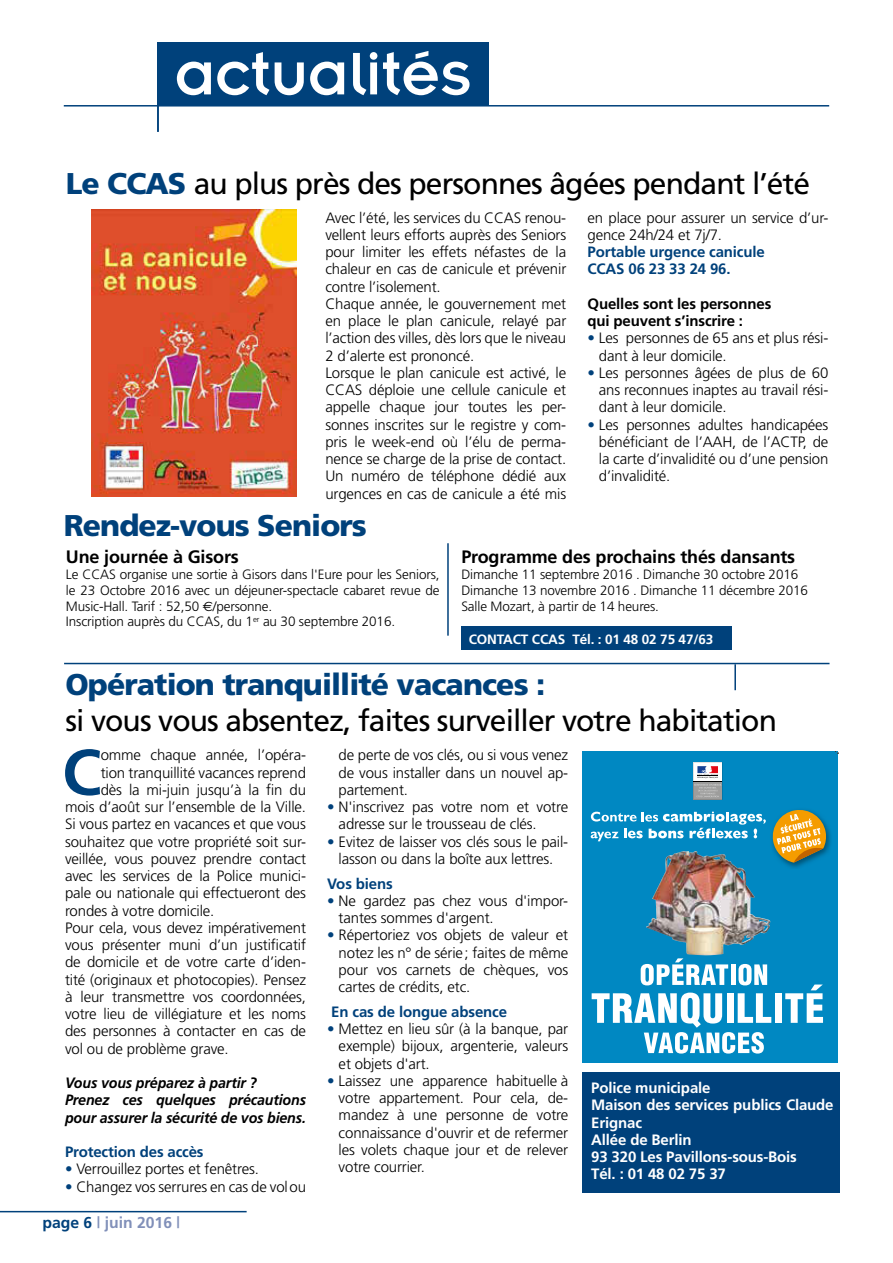
<style>
.page{position:relative;width:893px;height:1263px;background:#fff}
.page>*{position:absolute;margin:0;border:0;box-sizing:border-box;transform-origin:0 0}
.t1{font:66px "Insignia";color:#fff}
.t2{font:700 64.5px "Frutiger";color:#00417b}
.t3{font:30px "Frutiger";letter-spacing:-.03em;color:#000}
.t4{font:900 30px "Frutiger";letter-spacing:-.03em;color:#00417b}
.t5{font:700 18px "Frutiger";letter-spacing:-.01em;color:#000}
.t6{font:700 15.75px "Frutiger";color:#8190b9}
.t7{font:300 15px/17.2px "Frutiger";letter-spacing:-.01em;color:#000;text-align:justify}
.t8{font:700 15px/17.2px "Frutiger";letter-spacing:-.01em;color:#fff}
.t9{font:700 15px/17.2px "Frutiger";letter-spacing:-.01em;color:#00417b}
.t10{font:italic 700 15px/17.2px "Frutiger";letter-spacing:-.01em;color:#000;scale:.95 1}
.t11{font:700 15px/17.2px "Frutiger";letter-spacing:-.01em;color:#000}
.t12{font:300 13.5px/15.8px "Frutiger";letter-spacing:-.01em;color:#000}
.t13{font:700 13.5px "Frutiger";letter-spacing:-.01em;color:#fff}
.s1{font-weight:900;color:#00417b}
.s2{color:#00417b}
.s3{font-family:"Euro Sans";font-weight:400}
</style>
<div class="page">
<div style="left:157px;top:43px;width:332px;height:63px;background:#00417b"></div>
<hr style="left:64px;top:105px;width:765px;height:2px;background:#00417b">
<hr style="left:157px;top:42px;width:2px;height:90px;background:#00417b">
<hr style="left:0;top:1211px;width:247px;height:1px;background:#00417b">
<hr style="left:64px;top:663px;width:765px;height:1px;background:#00417b">
<hr style="left:734px;top:664px;width:2px;height:26px;background:#00417b">
<img style="left:91px;top:209px;width:205px;height:288px">
<hr style="left:447px;top:543px;width:2px;height:93px;background:#00417b">
<div style="left:461px;top:626px;width:270px;height:24px;background:#00417b"></div>
<div style="left:582px;top:1072px;width:257px;height:121px;background:#00417b"></div>
<div style="left:582px;top:751px;width:256px;height:312px;background:#0088c2"></div>
<img style="left:646px;top:863px;width:124px;height:92px">
<svg style="left:641px;top:958px;width:87px;height:27px"></svg>
<hr style="left:731px;top:964px;width:4px;height:21px;background:#fff">
<svg style="left:738px;top:964px;width:29px;height:21px"></svg>
<div style="left:775px;top:993px;width:7px;height:30px;background:#fff"></div>
<svg style="left:785px;top:984px;width:38px;height:39px"></svg>
<svg style="left:592px;top:992px;width:179px;height:61px"></svg>
<svg style="left:693px;top:762px;width:29px;height:37px"></svg>
<img style="left:784px;top:825px;width:47px;height:43px">
<svg style="left:591px;top:809px;width:236px;height:54px"></svg>
<h1 class="t1" style="left:175px;top:40px;width:297px">actualités</h1>
<h3 class="t3" style="left:66px;top:166px;width:746px"><span class="s1">Le CCAS</span> au plus près des personnes âgées pendant l’été</h3>
<p class="t7" style="left:325px;top:209px;width:242px;text-align:left">Avec l’été, les services du CCAS renou&shy;vellent leurs efforts auprès des Seniors pour limiter les effets néfastes de la chaleur en cas de canicule et prévenir contre l’isolement.<br>Chaque année, le gouvernement met en place le plan canicule, relayé par l’action des villes, dès lors que le niveau 2 d’alerte est prononcé.<br>Lorsque le plan canicule est activé, le CCAS déploie une cellule canicule et appelle chaque jour toutes les per&shy;sonnes inscrites sur le registre y com&shy;pris le week-end où l’élu de perma&shy;nence se charge de la prise de contact.<br>Un numéro de téléphone dédié aux urgences en cas de canicule a été mis</p>
<p class="t7" style="left:588px;top:209px;width:242px">en place pour assurer un service d’ur&shy;gence 24h/24 et 7j/7.</p>
<p class="t9" style="left:588px;top:243px;width:179px">Portable urgence canicule<br>CCAS 06 23 33 24 96.</p>
<p class="t11" style="left:588px;top:295px;width:185px">Quelles sont les personnes qui peuvent s’inscrire :</p>
<p class="t7" style="left:599px;top:330px;width:231px;text-indent:-11px"><span class="s2">•</span> Les personnes de 65 ans et plus rési&shy;dant à leur domicile.</p>
<p class="t7" style="left:599px;top:364px;width:231px;text-indent:-11px"><span class="s2">•</span> Les personnes âgées de plus de 60 ans reconnues inaptes au travail rési&shy;dant à leur domicile.</p>
<p class="t7" style="left:599px;top:416px;width:231px;text-indent:-11px"><span class="s2">•</span> Les personnes adultes handicapées bénéficiant de l’AAH, de l’ACTP, de la carte d’invalidité ou d’une pension d’invalidité.</p>
<h3 class="t4" style="left:64px;top:508px;width:305px">Rendez-vous Seniors</h3>
<p class="t5" style="left:66px;top:546px;width:174px">Une journée à Gisors</p>
<p class="t12" style="left:66px;top:566px;width:375px">Le CCAS organise une sortie à Gisors dans l'Eure pour les Seniors, le 23 Octobre 2016 avec un déjeuner-spectacle cabaret revue de Music-Hall. Tarif : 52,50 <span class="s3">€</span>/personne.<br>Inscription auprès du CCAS, du 1<sup>er</sup> au 30 septembre 2016.</p>
<p class="t5" style="left:461px;top:546px;width:335px">Programme des prochains thés dansants</p>
<p class="t12" style="left:461px;top:566px;width:348px">Dimanche 11 septembre 2016 . Dimanche 30 octobre 2016<br>Dimanche 13 novembre 2016 . Dimanche 11 décembre 2016<br>Salle Mozart, à partir de 14 heures.</p>
<p class="t13" style="left:469px;top:631px;width:246px">CONTACT CCAS Tél. : 01 48 02 75 47/63</p>
<h3 class="t4" style="left:65px;top:666px;width:481px">Opération tranquillité vacances :</h3>
<h3 class="t3" style="left:65px;top:703px;width:713px">si vous vous absentez, faites surveiller votre habitation</h3>
<h2 class="t2" style="left:62px;top:734px;width:41px">C</h2>
<p class="t7" style="left:101px;top:746px;width:207px">omme chaque année, l’opéra-</p>
<p class="t7" style="left:339px;top:746px;width:231px">de perte de vos clés, ou si vous venez de vous installer dans un nouvel ap&shy;partement.</p>
<p class="t7" style="left:339px;top:798px;width:231px;text-indent:-11px"><span class="s2">•</span> N'inscrivez pas votre nom et votre adresse sur le trousseau de clés.</p>
<p class="t7" style="left:327px;top:833px;width:242px;text-align:center"><span class="s2">•</span> Evitez de laisser vos clés sous le pail&shy;lasson ou dans la boîte aux lettres.</p>
<p class="t9" style="left:327px;top:874px;width:67px">Vos biens</p>
<p class="t7" style="left:339px;top:892px;width:231px;text-indent:-11px"><span class="s2">•</span> Ne gardez pas chez vous d'impor&shy;tantes sommes d'argent.</p>
<p class="t7" style="left:339px;top:926px;width:231px;text-indent:-11px"><span class="s2">•</span> Répertoriez vos objets de valeur et notez les n° de série; faites de même pour vos carnets de chèques, vos cartes de crédits, etc.</p>
<p class="t9" style="left:331px;top:1003px;width:177px">En cas de longue absence</p>
<p class="t7" style="left:339px;top:1020px;width:231px;text-indent:-11px"><span class="s2">•</span> Mettez en lieu sûr (à la banque, par exemple) bijoux, argenterie, valeurs et objets d'art.</p>
<p class="t7" style="left:339px;top:1072px;width:231px;text-indent:-11px"><span class="s2">•</span> Laissez une apparence habituelle à votre appartement. Pour cela, de&shy;mandez à une personne de votre connaissance d'ouvrir et de refermer les volets chaque jour et de relever votre courrier.</p>
<p class="t8" style="left:591px;top:1079px;width:244px">Police municipale<br>Maison des services publics Claude<br>Erignac<br>Allée de Berlin<br>93 320 Les Pavillons-sous-Bois<br>Tél. : 01 48 02 75 37</p>
<p class="t7" style="left:101px;top:764px;width:207px">tion tranquillité vacances reprend</p>
<p class="t7" style="left:101px;top:781px;width:207px">dès la mi-juin jusqu’à la fin du</p>
<p class="t7" style="left:65px;top:798px;width:242px">mois d’août sur l’ensemble de la Ville.</p>
<p class="t7" style="left:65px;top:815px;width:242px">Si vous partez en vacances et que vous</p>
<p class="t7" style="left:65px;top:833px;width:242px">souhaitez que votre propriété soit sur-</p>
<p class="t7" style="left:65px;top:850px;width:242px">veillée, vous pouvez prendre contact</p>
<p class="t7" style="left:65px;top:867px;width:242px">avec les services de la Police munici-</p>
<p class="t7" style="left:65px;top:884px;width:242px">pale ou nationale qui effectueront des</p>
<p class="t7" style="left:65px;top:902px;width:151px">rondes à votre domicile.</p>
<p class="t7" style="left:65px;top:919px;width:242px">Pour cela, vous devez impérativement</p>
<p class="t7" style="left:65px;top:936px;width:242px">vous présenter muni d’un justificatif</p>
<p class="t7" style="left:65px;top:953px;width:242px">de domicile et de votre carte d’iden-</p>
<p class="t7" style="left:65px;top:971px;width:242px">tité (originaux et photocopies). Pensez</p>
<p class="t7" style="left:65px;top:988px;width:242px">à leur transmettre vos coordonnées,</p>
<p class="t7" style="left:65px;top:1005px;width:242px">votre lieu de villégiature et les noms</p>
<p class="t7" style="left:65px;top:1022px;width:242px">des personnes à contacter en cas de</p>
<p class="t7" style="left:65px;top:1040px;width:165px">vol ou de problème grave.</p>
<p class="t10" style="left:65px;top:1074px;width:255px">Vous vous préparez à partir ?<br>Prenez ces quelques précautions pour assurer la sécurité de vos biens.</p>
<p class="t9" style="left:65px;top:1143px;width:140px">Protection des accès</p>
<p class="t7" style="left:65px;top:1160px;width:195px"><span class="s2">•</span> Verrouillez portes et fenêtres.</p>
<p class="t7" style="left:65px;top:1178px;width:242px"><span class="s2">•</span> Changez vos serrures en cas de volou</p>
<p class="t6" style="left:43px;top:1214px;width:139px"><span class="s2">page 6</span> | juin 2016 |</p>
</div>
